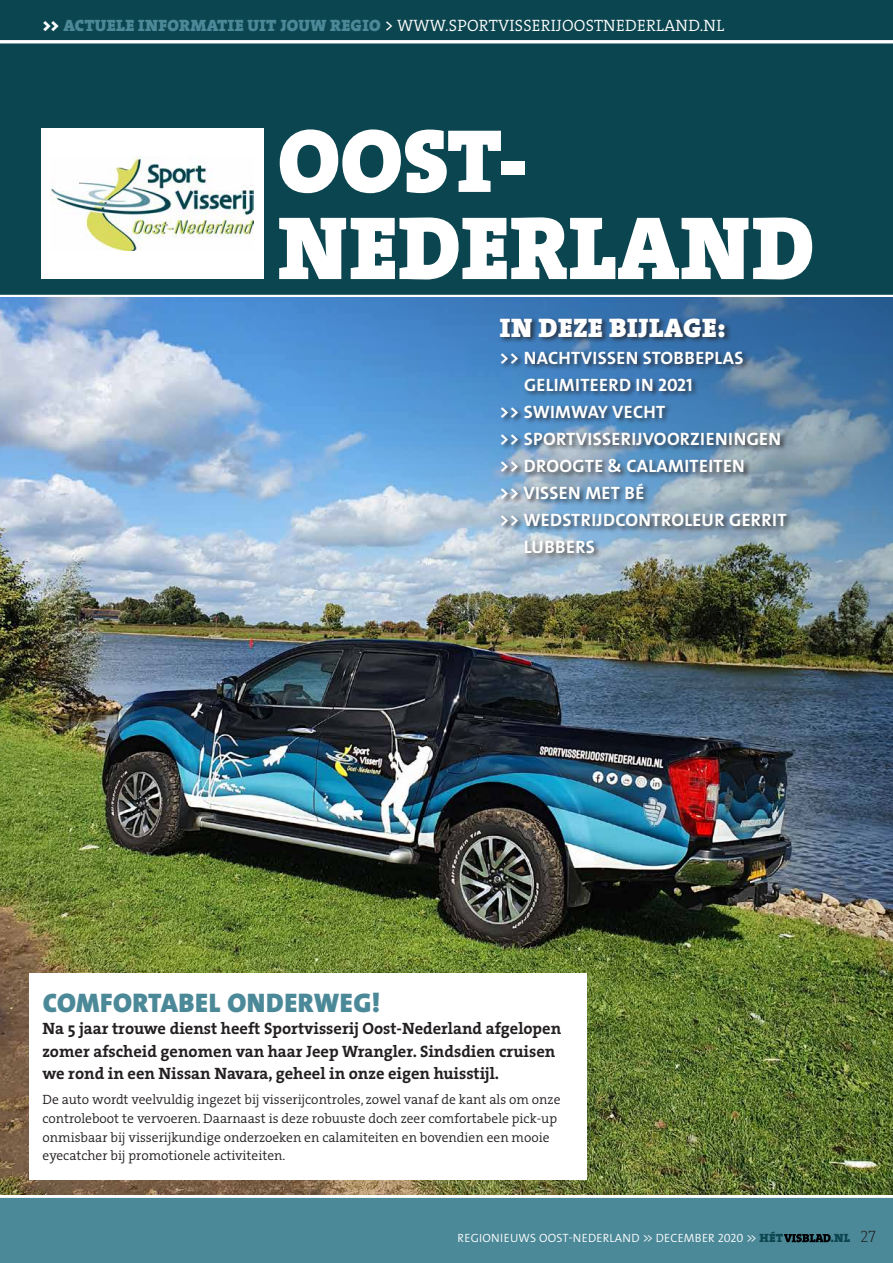
<style>
.page{position:relative;width:893px;height:1263px;background:#fff}
.page>*{position:absolute;margin:0;border:0;box-sizing:border-box;transform-origin:0 0}
.t1{font:90.6px/87.2px "The Serif HP9 Blk";letter-spacing:.005em;color:#fff}
.t2{font:900 27px "The Sans Os F";letter-spacing:.02em;color:#4c8998}
.t3{font:27px "The Serif HP9 Blk";letter-spacing:.015em;color:#fff}
.t4{font:700 18px "The Sans Os F";letter-spacing:.02em;color:#fff}
.t5{font:16.5px/22.5px "The Serif HP7 Bld";color:#231f20}
.t6{font:16.5px "The Serif HP4 Se Lig";letter-spacing:.015em;color:#fff}
.t7{font:13.5px/18.8px "The Serif HP4 Se Lig";color:#231f20}
.t8{font:300 12px "The Sans Os F";letter-spacing:.02em;color:#fff}
.t9{font:12px "The Serif HP9 Blk";color:#0b454f}
.s1{font-family:"The Serif HP9 Blk"}
.s2{font-family:"The Serif HP9 Blk";color:#4c8998}
.s3{font-family:"The Serif HP5 Plain"}
.s4{font-family:"The Serif HP9 Blk";font-weight:400;color:#0b454f}
.s5{font-family:"The Serif HP2 Ex Lig";font-size:16.5px;color:#231f20}
</style>
<div class="page">
<div style="left:0;top:0;width:893px;height:295px;background:#0b454f"></div>
<div style="left:0;top:1198px;width:893px;height:65px;background:#4c8998"></div>
<img style="left:0;top:843px;width:893px;height:352px">
<div style="left:42px;top:129px;width:222px;height:150px;background:#fff"></div>
<img style="left:50px;top:157px;width:203px;height:93px">
<div style="left:29px;top:973px;width:558px;height:206px;background:#fff"></div>
<img style="left:0;top:298px;width:893px;height:545px">
<svg style="left:784px;top:1234px;width:47px;height:8px"></svg>
<hr style="left:0;top:40px;width:893px;height:3px;background:#fff">
<div style="left:498px;top:316px;width:295px;height:244px;background:#231f20;opacity:.75"></div>
<p class="t6" style="left:43px;top:15px;width:683px"><span class="s1">&gt;&gt;</span> <span class="s2">ACTUELE INFORMATIE UIT JOUW REGIO</span> <span class="s3">&gt;</span> WWW.SPORTVISSERIJOOSTNEDERLAND.NL</p>
<h1 class="t1" style="left:278px;top:117px;width:538px">OOST-<br>NEDERLAND</h1>
<h2 class="t3" style="left:500px;top:309px;width:227px">IN DEZE BIJLAGE:</h2>
<h3 class="t4" style="left:500px;top:346px;width:245px">&gt;&gt; NACHTVISSEN STOBBEPLAS</h3>
<h3 class="t4" style="left:524px;top:373px;width:170px">GELIMITEERD IN 2021</h3>
<h3 class="t4" style="left:500px;top:400px;width:167px">&gt;&gt; SWIMWAY VECHT</h3>
<h3 class="t4" style="left:500px;top:427px;width:283px">&gt;&gt; SPORTVISSERIJVOORZIENINGEN</h3>
<h3 class="t4" style="left:500px;top:454px;width:247px">&gt;&gt; DROOGTE &amp; CALAMITEITEN</h3>
<h3 class="t4" style="left:500px;top:481px;width:146px">&gt;&gt; VISSEN MET BÉ</h3>
<h3 class="t4" style="left:500px;top:508px;width:288px">&gt;&gt; WEDSTRIJDCONTROLEUR GERRIT</h3>
<h3 class="t4" style="left:524px;top:535px;width:73px">LUBBERS</h3>
<h2 class="t2" style="left:43px;top:985px;width:339px">COMFORTABEL ONDERWEG!</h2>
<p class="t5" style="left:43px;top:1017px;width:520px">Na 5 jaar trouwe dienst heeft Sportvisserij Oost-Nederland afgelopen zomer afscheid genomen van haar Jeep Wrangler. Sindsdien cruisen we rond in een Nissan Navara, geheel in onze eigen huisstijl.</p>
<p class="t7" style="left:43px;top:1090px;width:519px">De auto wordt veelvuldig ingezet bij visserijcontroles, zowel vanaf de kant als om onze controleboot te vervoeren. Daarnaast is deze robuuste doch zeer comfortabele pick-up onmisbaar bij visserijkundige onderzoeken en calamiteiten en bovendien een mooie eyecatcher bij promotionele activiteiten.</p>
<p class="t8" style="left:458px;top:1230px;width:327px">REGIONIEUWS OOST-NEDERLAND &gt;&gt; DECEMBER 2020 &gt;&gt; <span class="s4">HÉT</span></p>
<p class="t9" style="left:830px;top:1230px;width:47px">.NL <span class="s5">27</span></p>
</div>
